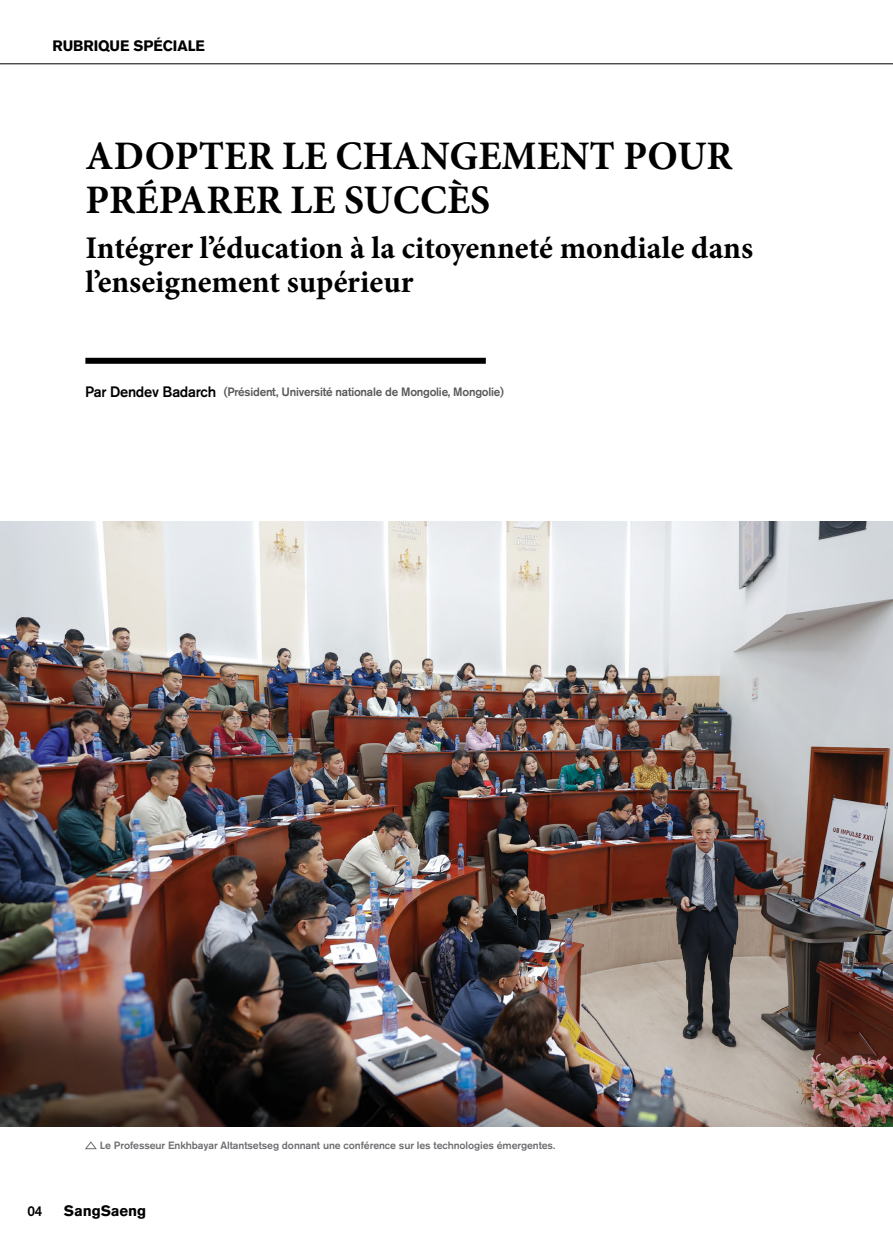
<style>
.page{position:relative;width:893px;height:1255px;background:#fff}
.page>*{position:absolute;margin:0;border:0;box-sizing:border-box;transform-origin:0 0}
.t1{font:700 40.5px/43.5px "Minion Pro";letter-spacing:.005em;color:#000}
.t2{font:700 31.5px/34.5px "Minion Pro";color:#000}
.t3{font:700 15px "Akzidenz Grotesk BQ";letter-spacing:-.005em;color:#000}
.t4{font:500 14.25px "Akzidenz Grotesk BQ";color:#000;scale:.95 1}
.t5{font:500 12px "Akzidenz Grotesk BQ";letter-spacing:-.02em;color:#58595b}
.t6{font:500 10.5px "Akzidenz Grotesk BQ";letter-spacing:-.01em;color:#6d6e71}
.s1{font-size:15px;color:#000}
</style>
<div class="page">
<hr style="left:0;top:64px;width:893px;height:1px;background:#000">
<div style="left:85px;top:358px;width:401px;height:6px;background:#000"></div>
<img style="left:0;top:522px;width:893px;height:604px">
<svg style="left:85px;top:1141px;width:12px;height:8px"></svg>
<h3 class="t3" style="left:52px;top:37px;width:154px">RUBRIQUE SPÉCIALE</h3>
<h1 class="t1" style="left:86px;top:134px;width:649px">ADOPTER LE CHANGEMENT POUR<br>PRÉPARER LE SUCCÈS</h1>
<h2 class="t2" style="left:85px;top:230px;width:669px">Intégrer l’éducation à la citoyenneté mondiale dans l’enseignement supérieur</h2>
<p class="t5" style="left:85px;top:385px;width:420px"><span class="s1">Par Dendev Badarch</span> (Président, Université nationale de Mongolie, Mongolie)</p>
<p class="t6" style="left:100px;top:1138px;width:457px">Le Professeur Enkhbayar Altantsetseg donnant une conférence sur les technologies émergentes.</p>
<h3 class="t4" style="left:27px;top:1201px;width:17px">04</h3>
<h3 class="t3" style="left:64px;top:1202px;width:84px">SangSaeng</h3>
</div>
